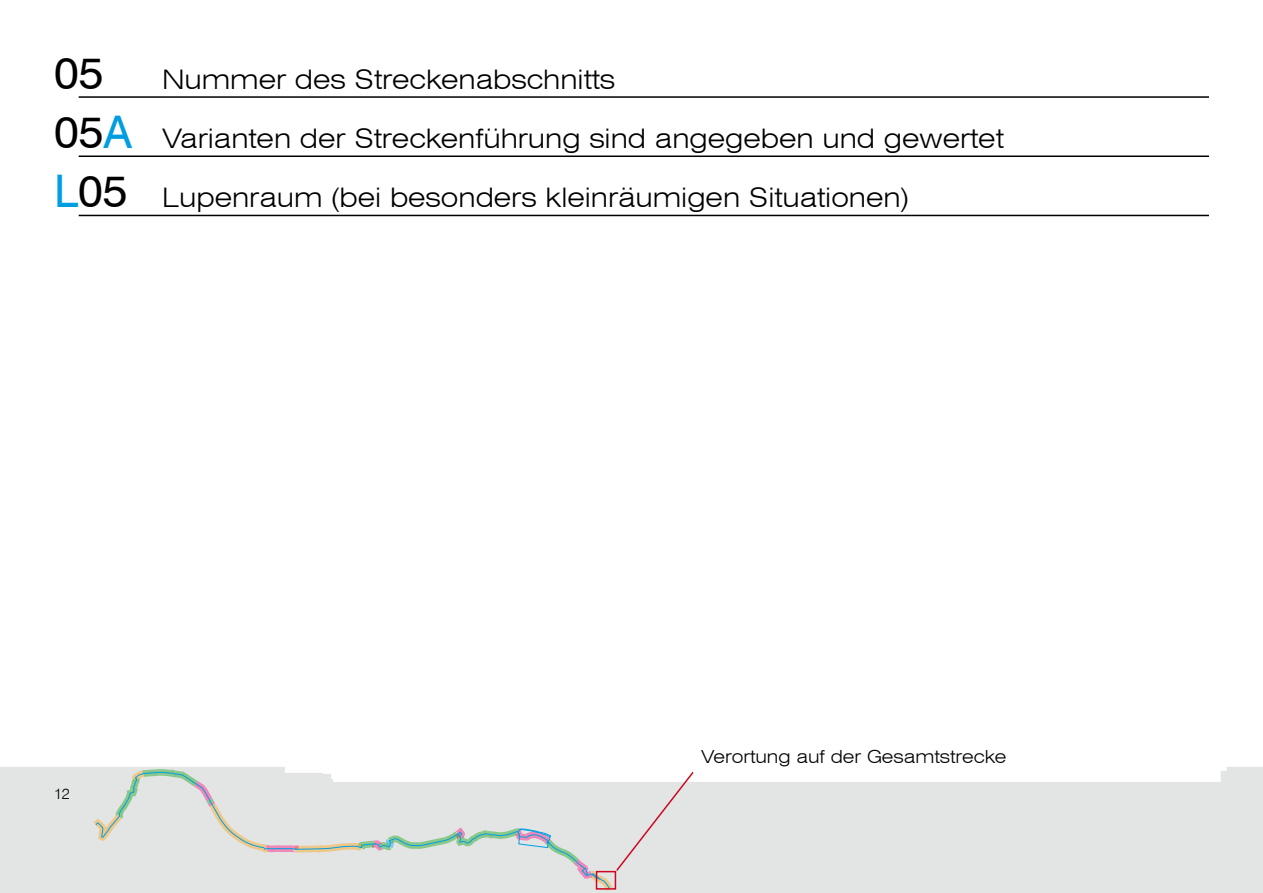
<style>
.page{position:relative;width:1263px;height:893px;background:#fff}
.page>*{position:absolute;margin:0;border:0;box-sizing:border-box;transform-origin:0 0}
.t1{font:45px "Swiss 721 BT";color:#000}
.t2{font:300 expanded 27px/59.2px "Swiss 721 BT";color:#000}
.t3{font:300 expanded 18px "Swiss 721 BT";color:#000}
.t4{font:300 15px "Swiss 721 BT";color:#000}
.s1{font-weight:400;font-stretch:normal;font-size:45px}
.s2{font-weight:400;font-stretch:normal;font-size:45px;color:#009ee0}
</style>
<div class="page">
<svg style="left:0;top:767px;width:1263px;height:126px;background:#e5e6e6"></svg>
<hr style="left:79px;top:96px;width:1130px;height:2px;background:#000">
<hr style="left:79px;top:156px;width:1130px;height:1px;background:#000">
<hr style="left:79px;top:215px;width:1130px;height:1px;background:#000">
<svg style="left:94px;top:769px;width:601px;height:122px;background:#e0e2e1"></svg>
<p class="t1" style="left:54px;top:45px;width:51px">05</p>
<p class="t2" style="left:54px;top:49px;width:951px;text-indent:108px">Nummer des Streckenabschnitts<br><span class="s1">05</span><span class="s2">A</span> Varianten der Streckenführung sind angegeben und gewertet<br><span class="s2">L</span><span class="s1">05</span> Lupenraum (bei besonders kleinräumigen Situationen)</p>
<p class="t4" style="left:54px;top:784px;width:17px">12</p>
<p class="t3" style="left:701px;top:745px;width:306px">Verortung auf der Gesamtstrecke</p>
</div>
